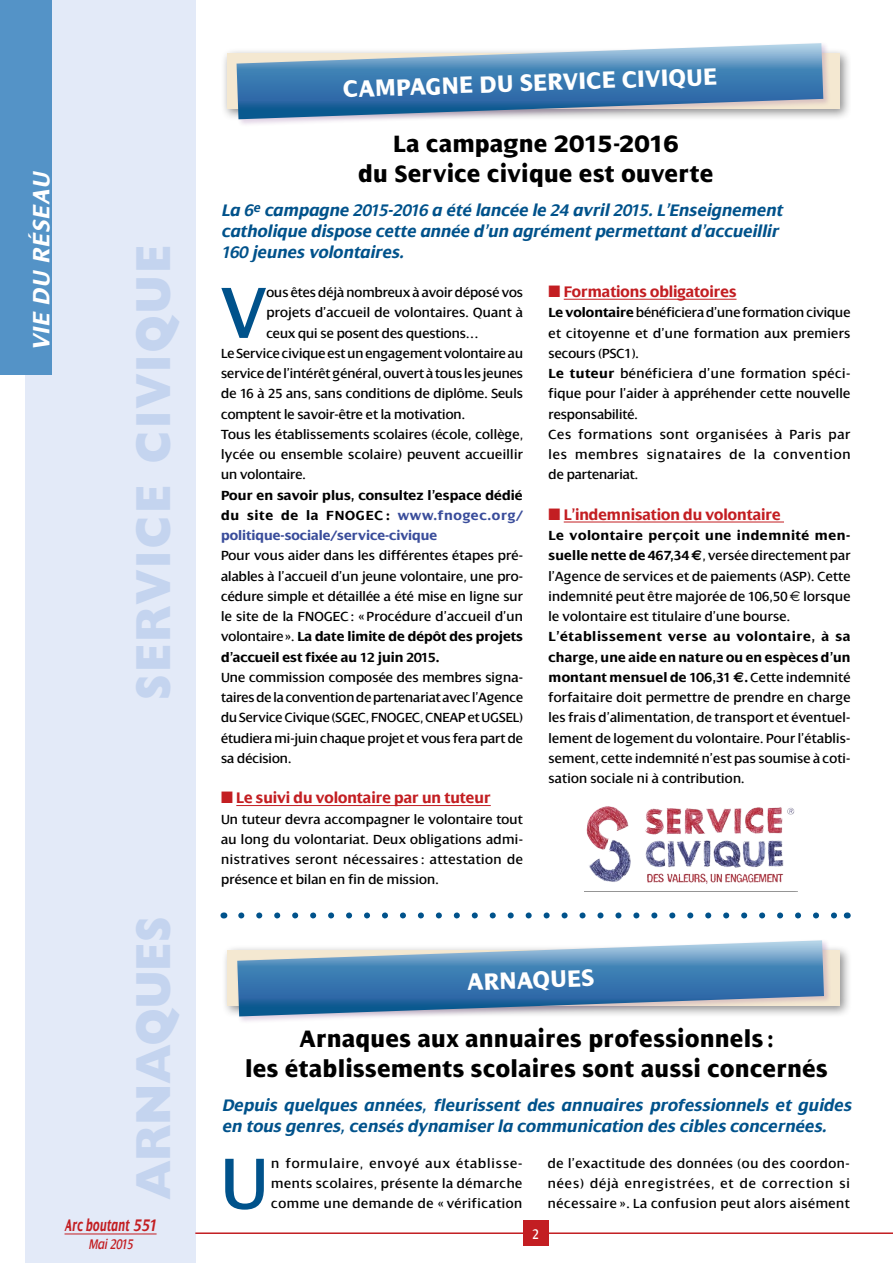
<style>
.page{position:relative;width:893px;height:1263px;background:#fff}
.page>*{position:absolute;margin:0;border:0;box-sizing:border-box;transform-origin:0 0}
.t1{font:77.55px "Dialog";color:#00528b}
.t2{font:800 49.5px "Gill Sans";letter-spacing:.04em;color:#c4d4ef;scale:.9 1}
.t3{font:800 25.5px/30px "Dialog";letter-spacing:.02em;color:#000;text-align:center;scale:.9 1}
.t4{font:800 25.5px "Dialog";color:#fff;scale:.9 1}
.t5{font:italic 700 25.5px "Dialog";color:#fff}
.t6{font:italic 700 18px/21px "Dialog";color:#00528b}
.t7{font:italic 700 18px "Dialog";letter-spacing:.02em;color:#c31e22;scale:.65 1}
.t8{font:700 16.5px "Dialog";color:#c31e22;scale:.95 1}
.t9{font:italic 15px "Dialog";color:#c31e22;scale:.85 1}
.t10{font:15px "Dialog";color:#fff;scale:.85 1}
.t11{font:14.25px/20.2px "Dialog";letter-spacing:.015em;color:#000;text-align:justify}
.t12{font:700 14.25px/20.2px "Dialog";color:#000;text-align:justify}
.s1{color:#3a4d9b}
.s2{font-weight:700}
.s3{font-family:"Euro Sans";font-weight:700}
.s4{font-family:"Euro Sans"}
</style>
<div class="page">
<div style="left:26px;top:0;width:170px;height:1263px;background:#e3eaf8"></div>
<div style="left:0;top:0;width:51px;height:374px;background:#5493c7"></div>
<hr style="left:195px;top:1232px;width:698px;height:2px;background:#c31e22">
<div style="left:523px;top:1220px;width:26px;height:26px;background:#c31e22"></div>
<hr style="left:65px;top:1233px;width:92px;height:1px;background:#c31e22">
<svg style="left:241px;top:912px;width:596px;height:6px"></svg>
<hr style="left:236px;top:805px;width:255px;height:1px;background:#c31e22">
<hr style="left:564px;top:299px;width:172px;height:1px;background:#c31e22">
<hr style="left:564px;top:522px;width:220px;height:1px;background:#c31e22">
<div style="left:220px;top:47px;width:631px;height:74px;background:#000;opacity:.44"></div>
<div style="left:227px;top:53px;width:612px;height:56px;background:#f4e8d1"></div>
<div style="left:235px;top:41px;width:595px;height:86px;background:#69237e;opacity:.2"></div>
<div style="left:221px;top:944px;width:631px;height:74px;background:#000;opacity:.44"></div>
<div style="left:228px;top:950px;width:612px;height:56px;background:#f4e8d1"></div>
<div style="left:236px;top:939px;width:595px;height:85px;background:#69237e;opacity:.2"></div>
<svg style="left:237px;top:940px;width:587px;height:76px"></svg>
<svg style="left:585px;top:891px;width:212px;height:1px"></svg>
<img style="left:586px;top:806px;width:209px;height:78px">
<svg style="left:237px;top:43px;width:586px;height:76px"></svg>
<h3 class="t5" style="left:27px;top:351px;width:182px;rotate:-90deg">VIE DU RÉSEAU</h3>
<h2 class="t2" style="left:125px;top:700px;width:508px;rotate:-90deg">Service civique</h2>
<h2 class="t2" style="left:125px;top:1200px;width:316px;rotate:-90deg">ARNAQUES</h2>
<p class="t7" style="left:64px;top:1216px;width:144px">Arc boutant 551</p>
<p class="t9" style="left:88px;top:1236px;width:54px">Mai 2015</p>
<h3 class="t4" style="left:343px;top:76px;width:26px;rotate:-2deg">campa</h3>
<h3 class="t4" style="left:425px;top:73px;width:234px;rotate:-2deg">gne du Servic e civi</h3>
<h3 class="t3" style="left:358px;top:129px;width:396px">La campagne 2015-2016<br>du Service civique est ouverte</h3>
<p class="t6" style="left:221px;top:199px;width:563px">La 6<sup>e</sup> campagne 2015-2016 a été lancée le 24 avril 2015. L’Enseignement catholique dispose cette année d’un agrément permettant d’accueillir<br>160 jeunes volontaires.</p>
<h1 class="t1" style="left:221px;top:271px;width:47px">V</h1>
<p class="t11" style="left:266px;top:282px;width:258px">ous êtes déjà nombreux à avoir déposé vos</p>
<p class="t11" style="left:266px;top:303px;width:258px">projets d’accueil de volontaires. Quant à</p>
<p class="t11" style="left:266px;top:323px;width:214px">ceux qui se posent des questions…</p>
<p class="t11" style="left:221px;top:343px;width:303px">Le Service civique est un engagement volontaire au</p>
<p class="t11" style="left:221px;top:363px;width:303px">service de l’intérêt général, ouvert à tous les jeunes</p>
<p class="t11" style="left:221px;top:384px;width:303px">de 16 à 25 ans, sans conditions de diplôme. Seuls</p>
<p class="t11" style="left:221px;top:404px;width:245px">comptent le savoir-être et la motivation.</p>
<p class="t11" style="left:221px;top:424px;width:304px">Tous les établissements scolaires (école, collège,</p>
<p class="t11" style="left:221px;top:444px;width:303px">lycée ou ensemble scolaire) peuvent accueillir</p>
<p class="t11" style="left:221px;top:465px;width:86px">un volontaire.</p>
<p class="t12" style="left:221px;top:485px;width:303px">Pour en savoir plus, consultez l’espace dédié du site de la FNOGEC : <span class="s1">www.fnogec.org/ politique-sociale/service-civique</span></p>
<p class="t11" style="left:221px;top:546px;width:303px">Pour vous aider dans les différentes étapes pré&shy;alables à l’accueil d’un jeune volontaire, une pro&shy;cédure simple et détaillée a été mise en ligne sur le site de la FNOGEC : « Procédure d’accueil d’un volontaire ». <span class="s2">La date limite de dépôt des projets d’accueil est fixée au 12 juin 2015.</span></p>
<p class="t11" style="left:221px;top:667px;width:303px">Une commission composée des membres signa&shy;taires de la convention de partenariat avec l’Agence du Service Civique (SGEC, FNOGEC, CNEAP et UGSEL) étudiera mi-juin chaque projet et vous fera part de sa décision.</p>
<p class="t8" style="left:221px;top:789px;width:285px">■ Le suivi du volontaire par un tuteur</p>
<p class="t11" style="left:221px;top:809px;width:303px">Un tuteur devra accompagner le volontaire tout au long du volontariat. Deux obligations admi&shy;nistratives seront nécessaires : attestation de présence et bilan en fin de mission.</p>
<p class="t8" style="left:549px;top:283px;width:199px">■ Formations obligatoires</p>
<p class="t11" style="left:549px;top:303px;width:304px;text-align:left"><span class="s2">Le volontaire</span> bénéficiera d’une formation civique et citoyenne et d’une formation aux premiers secours (PSC1).<br><span class="s2">Le tuteur</span> bénéficiera d’une formation spéci&shy;fique pour l’aider à appréhender cette nouvelle responsabilité.<br>Ces formations sont organisées à Paris par les membres signataires de la convention de partenariat.</p>
<p class="t8" style="left:549px;top:505px;width:246px">■ L’indemnisation du volontaire</p>
<p class="t11" style="left:549px;top:525px;width:303px"><span class="s2">Le volontaire perçoit une indemnité men&shy;suelle nette de 467,34</span> <span class="s3">€</span>, versée directement par l’Agence de services et de paiements (ASP). Cette indemnité peut être majorée de 106,50 <span class="s4">€</span> lorsque le volontaire est titulaire d’une bourse.</p>
<p class="t11" style="left:549px;top:627px;width:304px"><span class="s2">L’établissement verse au volontaire, à sa charge, une aide en nature ou en espèces d’un montant mensuel de 106,31</span> <span class="s3">€</span><span class="s2">.</span> Cette indemnité forfaitaire doit permettre de prendre en charge les frais d’alimentation, de transport et éventuel&shy;lement de logement du volontaire. Pour l’établis&shy;sement, cette indemnité n’est pas soumise à coti&shy;sation sociale ni à contribution.</p>
<h3 class="t4" style="left:467px;top:968px;width:142px;rotate:-2deg">Arna ques</h3>
<h3 class="t3" style="left:245px;top:1024px;width:649px">Arnaques aux annuaires professionnels :<br>les établissements scolaires sont aussi concernés</h3>
<p class="t6" style="left:222px;top:1095px;width:631px">Depuis quelques années, fleurissent des annuaires professionnels et guides en tous genres, censés dynamiser la communication des cibles concernées.</p>
<h1 class="t1" style="left:220px;top:1142px;width:50px">U</h1>
<p class="t11" style="left:271px;top:1153px;width:253px">n formulaire, envoyé aux établisse&shy;ments scolaires, présente la démarche comme une demande de « vérification</p>
<p class="t11" style="left:548px;top:1153px;width:303px">de l’exactitude des données (ou des coordon&shy;nées) déjà enregistrées, et de correction si nécessaire ». La confusion peut alors aisément</p>
<p class="t10" style="left:533px;top:1226px;width:9px">2</p>
</div>
